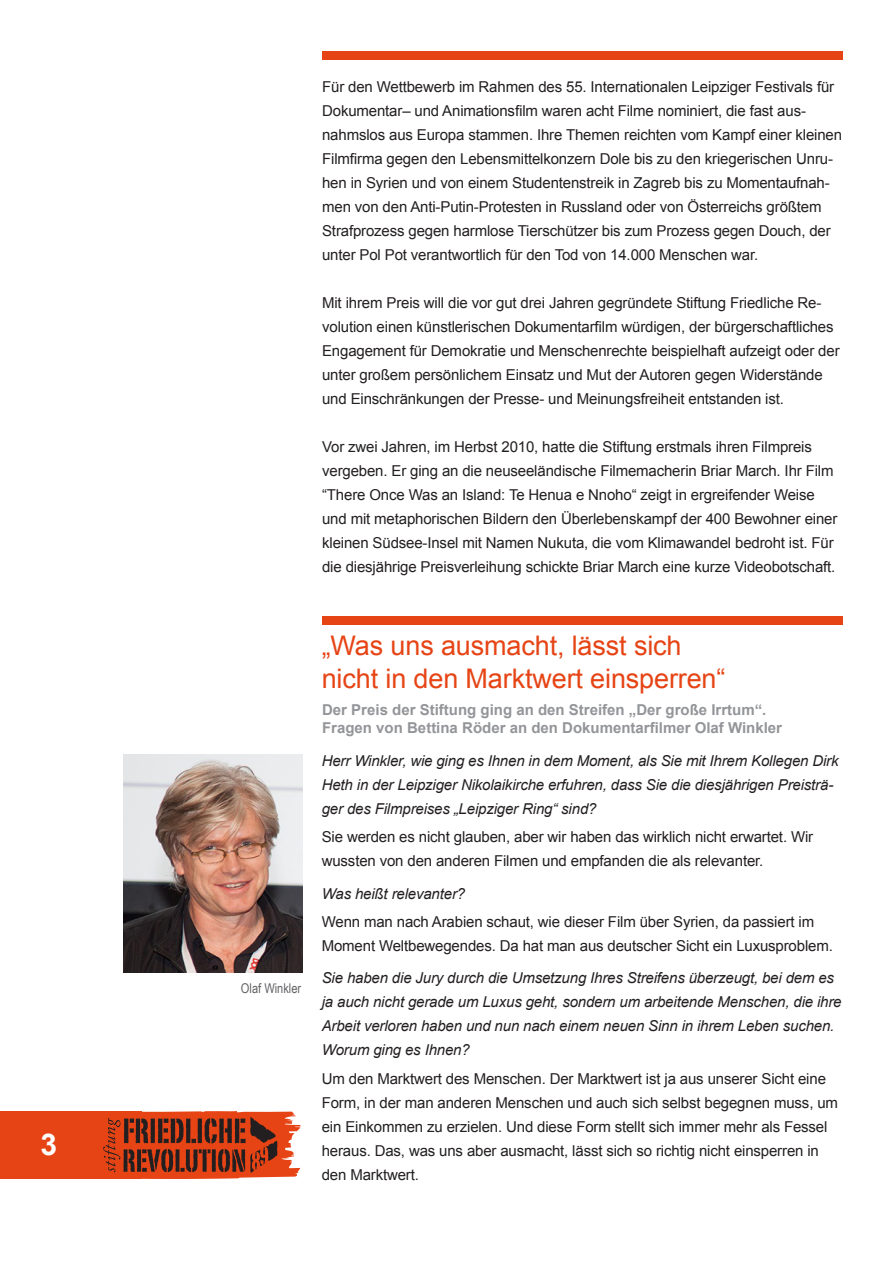
<style>
.page{position:relative;width:893px;height:1263px;background:#fff}
.page>*{position:absolute;margin:0;border:0;box-sizing:border-box;transform-origin:0 0}
.t1{font:700 30px "Arial";color:#fff}
.Headline{font:27px/32.4px "Arial";letter-spacing:-.005em;color:#e64415}
.Fließtext{font:15px/24px "Arial";letter-spacing:-.01em;color:#231f20}
.Fließtext-2{font:italic 15px/24px "Arial";letter-spacing:-.01em;color:#231f20}
.Dachzeile{font:700 15px/18px "Arial";color:#939598}
.t2{font:13.5px "Arial Narrow";color:#636366}
</style>
<div class="page">
<div style="left:0;top:1111px;width:142px;height:68px;background:#e64415"></div>
<svg style="left:103px;top:1111px;width:198px;height:68px"></svg>
<div style="left:322px;top:51px;width:520px;height:9px;background:#e64415"></div>
<div style="left:322px;top:617px;width:520px;height:8px;background:#e64415"></div>
<img style="left:123px;top:755px;width:179px;height:217px">
<p class="t1" style="left:41px;top:1125px;width:18px">3</p>
<p class="t1" style="left:41px;top:1125px;width:18px">5</p>
<p class="Fließtext" style="left:322px;top:75px;width:521px">Für den Wettbewerb im Rahmen des 55. Internationalen Leipziger Festivals für Dokumentar– und Animationsfilm waren acht Filme nominiert, die fast aus&shy;nahmslos aus Europa stammen. Ihre Themen reichten vom Kampf einer kleinen Filmfirma gegen den Lebensmittelkonzern Dole bis zu den kriegerischen Unru&shy;hen in Syrien und von einem Studentenstreik in Zagreb bis zu Momentaufnah&shy;men von den Anti-Putin-Protesten in Russland oder von Österreichs größtem Strafprozess gegen harmlose Tierschützer bis zum Prozess gegen Douch, der unter Pol Pot verantwortlich für den Tod von 14.000 Menschen war.</p>
<p class="Fließtext" style="left:322px;top:291px;width:519px">Mit ihrem Preis will die vor gut drei Jahren gegründete Stiftung Friedliche Re&shy;volution einen künstlerischen Dokumentarfilm würdigen, der bürgerschaftliches Engagement für Demokratie und Menschenrechte beispielhaft aufzeigt oder der unter großem persönlichem Einsatz und Mut der Autoren gegen Widerstände und Einschränkungen der Presse- und Meinungsfreiheit entstanden ist.</p>
<p class="Fließtext" style="left:322px;top:435px;width:517px">Vor zwei Jahren, im Herbst 2010, hatte die Stiftung erstmals ihren Filmpreis vergeben. Er ging an die neuseeländische Filmemacherin Briar March. Ihr Film “There Once Was an Island: Te Henua e Nnoho“ zeigt in ergreifender Weise und mit metaphorischen Bildern den Überlebenskampf der 400 Bewohner einer kleinen Südsee-Insel mit Namen Nukuta, die vom Klimawandel bedroht ist. Für die diesjährige Preisverleihung schickte Briar March eine kurze Videobotschaft.</p>
<p class="t2" style="left:241px;top:978px;width:62px">Olaf Winkler</p>
<p class="Headline" style="left:322px;top:630px;width:405px">„Was uns ausmacht, lässt sich nicht in den Marktwert einsperren“</p>
<p class="Dachzeile" style="left:322px;top:701px;width:461px">Der Preis der Stiftung ging an den Streifen „Der große Irrtum“.<br>Fragen von Bettina Röder an den Dokumentarfilmer Olaf Winkler</p>
<p class="Fließtext-2" style="left:322px;top:749px;width:518px">Herr Winkler, wie ging es Ihnen in dem Moment, als Sie mit Ihrem Kollegen Dirk<br>Heth in der Leipziger Nikolaikirche erfuhren, dass Sie die diesjährigen Preisträ&shy;ger des Filmpreises „Leipziger Ring“ sind?</p>
<p class="Fließtext" style="left:322px;top:825px;width:493px">Sie werden es nicht glauben, aber wir haben das wirklich nicht erwartet. Wir wussten von den anderen Filmen und empfanden die als relevanter.</p>
<p class="Fließtext-2" style="left:322px;top:881px;width:145px">Was heißt relevanter?</p>
<p class="Fließtext" style="left:322px;top:910px;width:513px">Wenn man nach Arabien schaut, wie dieser Film über Syrien, da passiert im<br>Moment Weltbewegendes. Da hat man aus deutscher Sicht ein Luxusproblem.</p>
<p class="Fließtext-2" style="left:322px;top:966px;width:521px">Sie haben die Jury durch die Umsetzung Ihres Streifens überzeugt, bei dem es ja auch nicht gerade um Luxus geht, sondern um arbeitende Menschen, die ihre Arbeit verloren haben und nun nach einem neuen Sinn in ihrem Leben suchen.<br>Worum ging es Ihnen?</p>
<p class="Fließtext" style="left:322px;top:1066px;width:518px">Um den Marktwert des Menschen. Der Marktwert ist ja aus unserer Sicht eine Form, in der man anderen Menschen und auch sich selbst begegnen muss, um ein Einkommen zu erzielen. Und diese Form stellt sich immer mehr als Fessel heraus. Das, was uns aber ausmacht, lässt sich so richtig nicht einsperren in den Marktwert.</p>
</div>
